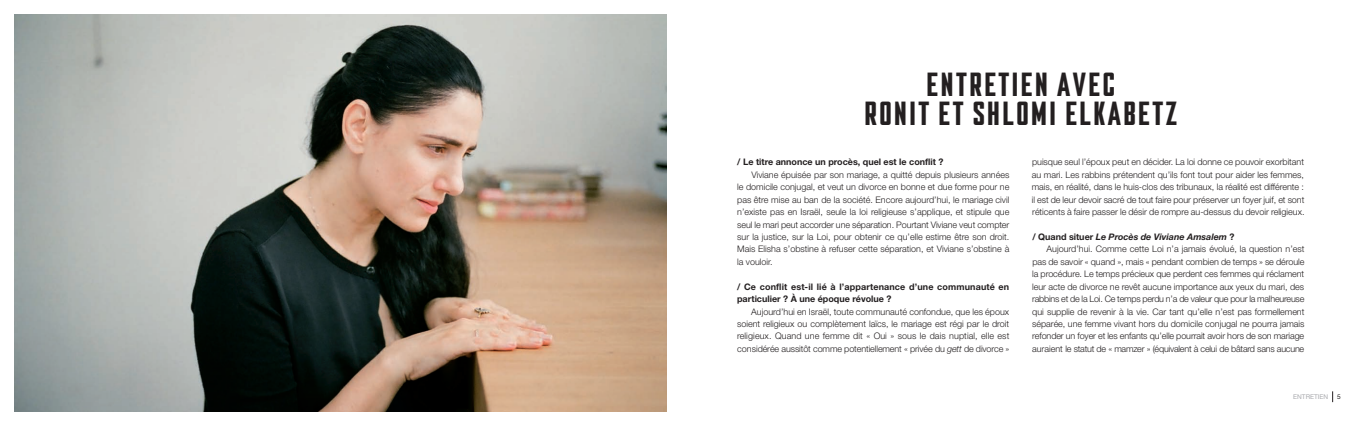
<style>
.page{position:relative;width:1361px;height:426px;background:#fff}
.page>*{position:absolute;margin:0;border:0;box-sizing:border-box;transform-origin:0 0}
.t1{font:33.4px/29px "Mandatory 29";letter-spacing:.075em;color:#231f20;text-align:center}
.t2{font:300 9px/12.4px "Helvetica Neue";letter-spacing:-.005em;color:#231f20;text-align:justify}
.t3{font:700 9px/12.4px "Helvetica Neue";color:#231f20}
.t4{font:300 9px "Helvetica Neue";letter-spacing:-.025em;color:#231f20}
.t5{font:italic 700 9px "Helvetica Neue";color:#231f20}
.t6{font:6.5px "Helvetica Neue";color:#a8a9ad}
.t7{font:6.5px "Helvetica Neue";color:#231f20}
.s1{font-style:italic}
.s2{font-style:normal}
</style>
<div class="page">
<img style="left:14px;top:14px;width:652px;height:397px">
<h1 class="t1" style="left:864px;top:71px;width:314px">ENTRETIEN AVEC<br>RONIT ET SHLOMI ELKABETZ</h1>
<p class="t3" style="left:737px;top:157px;width:208px">/ Le titre annonce un procès, quel est le conflit ?</p>
<p class="t2" style="left:737px;top:169px;width:274px;text-indent:14px">Viviane épuisée par son mariage, a quitté depuis plusieurs années le domicile conjugal, et veut un divorce en bonne et due forme pour ne pas être mise au ban de la société. Encore aujourd’hui, le mariage civil n’existe pas en Israël, seule la loi religieuse s’applique, et stipule que seul le mari peut accorder une séparation. Pourtant Viviane veut compter sur la justice, sur la Loi, pour obtenir ce qu’elle estime être son droit.<br>Mais Elisha s’obstine à refuser cette séparation, et Viviane s’obstine à la vouloir.</p>
<p class="t3" style="left:737px;top:281px;width:274px">/ Ce conflit est-il lié à l’appartenance d’une communauté en particulier ? À une époque révolue ?</p>
<p class="t2" style="left:737px;top:305px;width:274px;text-indent:14px">Aujourd’hui en Israël, toute communauté confondue, que les époux soient religieux ou complètement laïcs, le mariage est régi par le droit religieux. Quand une femme dit « Oui » sous le dais nuptial, elle est considérée aussitôt comme potentiellement « privée du <span class="s1">gett</span> de divorce »</p>
<p class="t2" style="left:1032px;top:157px;width:274px">puisque seul l’époux peut en décider. La loi donne ce pouvoir exorbitant au mari. Les rabbins prétendent qu’ils font tout pour aider les femmes, mais, en réalité, dans le huis-clos des tribunaux, la réalité est différente : il est de leur devoir sacré de tout faire pour préserver un foyer juif, et sont réticents à faire passer le désir de rompre au-dessus du devoir religieux.</p>
<p class="t5" style="left:1032px;top:233px;width:204px"><span class="s2">/ Quand situer</span> Le Procès de Viviane Amsalem <span class="s2">?</span></p>
<p class="t2" style="left:1046px;top:243px;width:259px">Aujourd’hui. Comme cette Loi n’a jamais évolué, la question n’est</p>
<p class="t2" style="left:1032px;top:256px;width:274px">pas de savoir « quand », mais « pendant combien de temps » se déroule</p>
<p class="t2" style="left:1032px;top:268px;width:273px">la procédure. Le temps précieux que perdent ces femmes qui réclament</p>
<p class="t2" style="left:1032px;top:281px;width:274px">leur acte de divorce ne revêt aucune importance aux yeux du mari, des</p>
<p class="t4" style="left:1032px;top:295px;width:274px">rabbins et de la Loi. Ce temps perdu n’a de valeur que pour la malheureuse</p>
<p class="t2" style="left:1032px;top:305px;width:274px">qui supplie de revenir à la vie. Car tant qu’elle n’est pas formellement</p>
<p class="t2" style="left:1032px;top:318px;width:274px">séparée, une femme vivant hors du domicile conjugal ne pourra jamais</p>
<p class="t2" style="left:1032px;top:330px;width:273px">refonder un foyer et les enfants qu’elle pourrait avoir hors de son mariage</p>
<p class="t4" style="left:1032px;top:345px;width:274px">auraient le statut de « mamzer » (équivalent à celui de bâtard sans aucune</p>
<p class="t6" style="left:1293px;top:394px;width:36px">ENTRETIEN</p>
<p class="t7" style="left:1337px;top:394px;width:5px">5</p>
</div>
